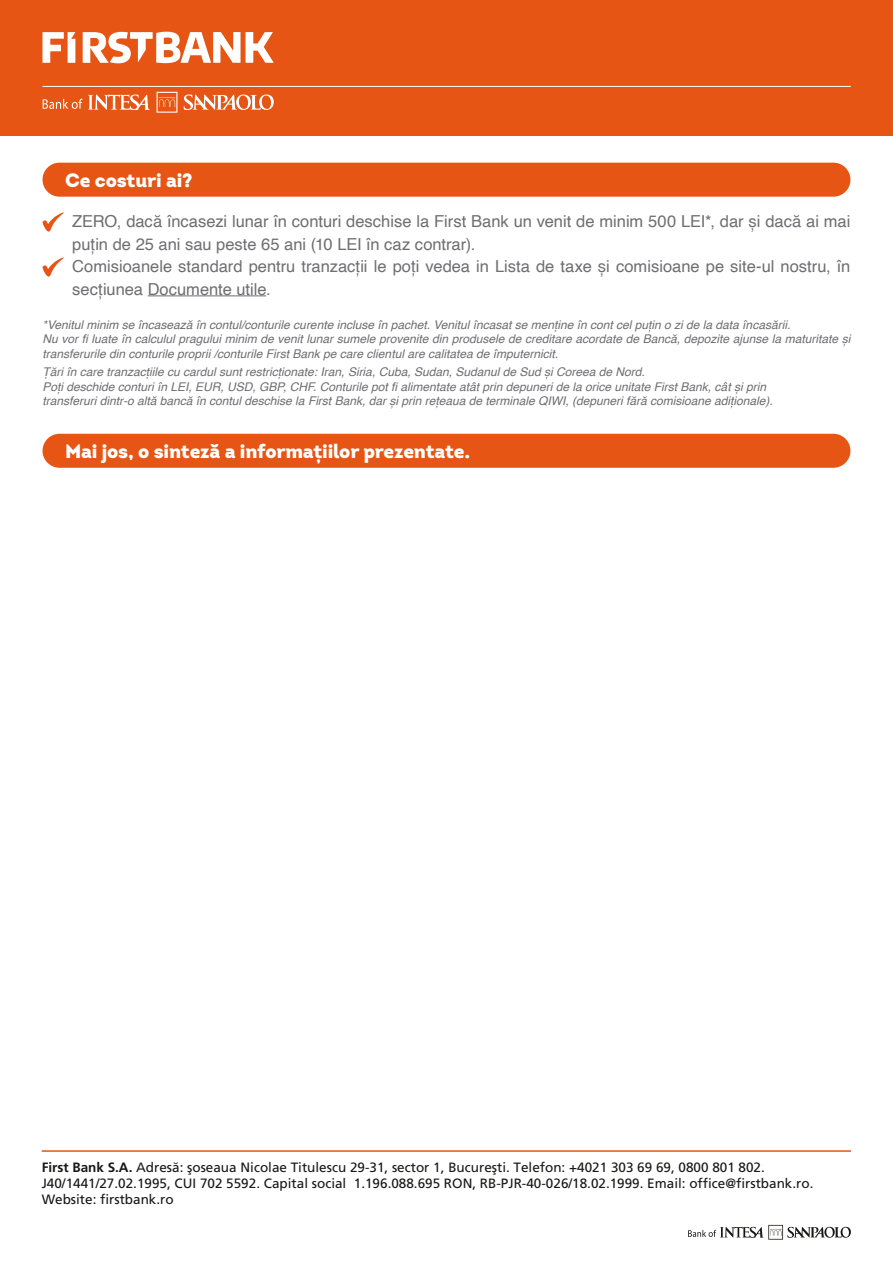
<style>
.page{position:relative;width:893px;height:1263px;background:#fff}
.page>*{position:absolute;margin:0;border:0;box-sizing:border-box;transform-origin:0 0}
.t1{font:900 19.5px "Intro";letter-spacing:-.01em;color:#fff}
.t2{font:16.5px/22.5px "Helvetica";color:#6e6e73}
.t3{font:13.5px/16.2px "Frutigerr";color:#1a1817}
.t4{font:italic 12px/14.4px "Helvetica";color:#6e6e73}
.s1{font-weight:700}
</style>
<div class="page">
<hr style="left:42px;top:1150px;width:809px;height:2px;background:#e65514">
<svg style="left:688px;top:1225px;width:163px;height:14px"></svg>
<div style="left:0;top:0;width:893px;height:135px;background:#e65514"></div>
<svg style="left:184px;top:94px;width:90px;height:16px"></svg>
<svg style="left:43px;top:94px;width:107px;height:16px"></svg>
<svg style="left:157px;top:92px;width:20px;height:21px"></svg>
<hr style="left:43px;top:86px;width:807px;height:1px;background:#fff">
<svg style="left:246px;top:32px;width:28px;height:31px"></svg>
<svg style="left:43px;top:32px;width:32px;height:31px"></svg>
<svg style="left:83px;top:32px;width:157px;height:31px"></svg>
<div style="left:43px;top:434px;width:807px;height:34px;background:#e65514;border-radius:17px"></div>
<div style="left:43px;top:163px;width:807px;height:34px;background:#e65514;border-radius:17px"></div>
<hr style="left:148px;top:295px;width:118px;height:1px;background:#6e6e73">
<svg style="left:43px;top:212px;width:21px;height:20px"></svg>
<svg style="left:43px;top:257px;width:21px;height:20px"></svg>
<h1 class="t1" style="left:65px;top:167px;width:129px">Ce costuri ai?</h1>
<p class="t2" style="left:72px;top:211px;width:780px">ZERO, dacă încasezi lunar în conturi deschise la First Bank un venit de minim 500 LEI*, dar și dacă ai mai puțin de 25 ani sau peste 65 ani (10 LEI în caz contrar).<br>Comisioanele standard pentru tranzacții le poți vedea in Lista de taxe și comisioane pe site-ul nostru, în secțiunea Documente utile.</p>
<p class="t4" style="left:43px;top:318px;width:809px">*Venitul minim se încasează în contul/conturile curente incluse în pachet. Venitul încasat se menține în cont cel puțin o zi de la data încasării.<br>Nu vor fi luate în calculul pragului minim de venit lunar sumele provenite din produsele de creditare acordate de Bancă, depozite ajunse la maturitate și transferurile din conturile proprii /conturile First Bank pe care clientul are calitatea de împuternicit.</p>
<p class="t4" style="left:43px;top:365px;width:732px">Țări în care tranzacțiile cu cardul sunt restricționate: Iran, Siria, Cuba, Sudan, Sudanul de Sud și Coreea de Nord.<br>Poți deschide conturi în LEI, EUR, USD, GBP, CHF. Conturile pot fi alimentate atât prin depuneri de la orice unitate First Bank, cât și prin transferuri dintr-o altă bancă în contul deschise la First Bank, dar și prin rețeaua de terminale QIWI, (depuneri fără comisioane adiționale).</p>
<h1 class="t1" style="left:65px;top:438px;width:406px">Mai jos, o sinteză a informațiilor prezentate.</h1>
<p class="t3" style="left:42px;top:1159px;width:773px"><span class="s1">First Bank S.A.</span> Adres`: [oseaua Nicolae Titulescu 29-31, sector 1, Bucure[ti. Telefon: +4021 303 69 69, 0800 801 802.<br>J40/1441/27.02.1995, CUI 702 5592. Capital social 1.196.088.695 RON, RB-PJR-40-026/18.02.1999. Email: office@firstbank.ro.<br>Website: firstbank.ro</p>
</div>
